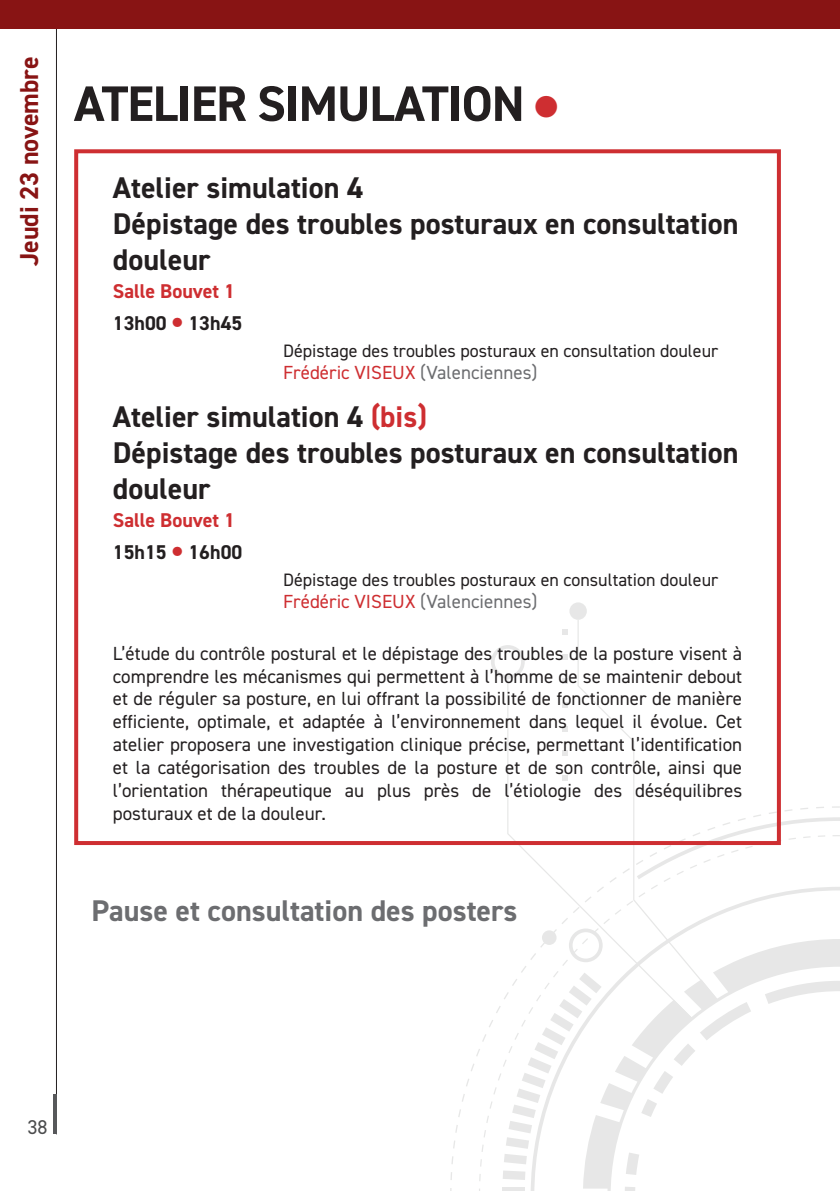
<style>
.page{position:relative;width:840px;height:1191px;background:#fff}
.page>*{position:absolute;margin:0;border:0;box-sizing:border-box;transform-origin:0 0}
.Titre_Type_de_session{font:700 50px "DIN2014";letter-spacing:-.02em;color:#231f20}
.Titre_de_la_session{font:700 30px/36px "DIN2014";color:#231f20}
.Pause{font:700 30px "DIN2014";color:#6c6d70}
.t1{font:700 26px "DIN2014";color:#881414}
.Salle{font:700 20px "DIN2014";color:#ce2e31}
.Horaire_de_la_session{font:700 20px "DIN2014";color:#231f20}
.t2{font:20px "DIN2014";color:#4b4c4d}
.t3{font:19px/22.8px "DIN2014";color:#231f20;text-align:justify}
.Intervenant{font:19px "DIN2014";color:#ce2e31}
.Horaire___titre_de_l_intervention{font:18px "DIN2014";color:#231f20}
.s1{color:#ce2e31}
.s2{font-size:40px;color:#ce2e31}
.s3{color:#6c6d70}
.s4{font-size:19.2px}
</style>
<div class="page">
<hr style="left:56px;top:0;width:1px;height:1134px;background:#231f20">
<hr style="left:53px;top:1094px;width:4px;height:40px;background:#57585a">
<div style="left:0;top:0;width:839px;height:28px;background:#881414"></div>
<div style="left:569px;top:602px;width:17px;height:18px;background:#e7e7e7;border-radius:50%"></div>
<svg style="left:491px;top:645px;width:33px;height:34px"></svg>
<svg style="left:507px;top:676px;width:61px;height:141px"></svg>
<svg style="left:577px;top:620px;width:57px;height:197px"></svg>
<svg style="left:562px;top:629px;width:5px;height:6px"></svg>
<svg style="left:562px;top:654px;width:5px;height:5px"></svg>
<svg style="left:562px;top:678px;width:5px;height:5px"></svg>
<svg style="left:562px;top:702px;width:5px;height:6px"></svg>
<svg style="left:562px;top:726px;width:5px;height:6px"></svg>
<svg style="left:562px;top:750px;width:5px;height:6px"></svg>
<svg style="left:562px;top:774px;width:5px;height:6px"></svg>
<svg style="left:502px;top:817px;width:337px;height:374px"></svg>
<div style="left:74px;top:149px;width:706px;height:696px;border:4px solid #ce2e31"></div>
<h3 class="t1" style="left:12px;top:266px;width:211px;rotate:-90deg">Jeudi 23 novembre</h3>
<p class="Titre_Type_de_session" style="left:74px;top:70px;width:485px">ATELIER SIMULATION <span class="s1">●</span></p>
<p class="Titre_de_la_session" style="left:113px;top:169px;width:627px">Atelier simulation 4<br>Dépistage des troubles posturaux en consultation douleur</p>
<p class="Salle" style="left:113px;top:277px;width:123px">Salle Bouvet 1</p>
<p class="Horaire_de_la_session" style="left:113px;top:310px;width:131px">13h00 <span class="s2">•</span> 13h45</p>
<p class="Horaire___titre_de_l_intervention" style="left:283px;top:340px;width:436px">Dépistage des troubles posturaux en consultation douleur</p>
<p class="Intervenant" style="left:283px;top:361px;width:256px">Frédéric VISEUX <span class="s3">(Valenciennes)</span></p>
<p class="Titre_de_la_session" style="left:113px;top:398px;width:627px">Atelier simulation 4 <span class="s1">(bis)<br></span>Dépistage des troubles posturaux en consultation douleur</p>
<p class="Salle" style="left:113px;top:506px;width:123px">Salle Bouvet 1</p>
<p class="Horaire_de_la_session" style="left:113px;top:538px;width:131px">15h15 <span class="s2">•</span> 16h00</p>
<p class="Horaire___titre_de_l_intervention" style="left:283px;top:568px;width:436px">Dépistage des troubles posturaux en consultation douleur</p>
<p class="Intervenant" style="left:283px;top:590px;width:256px">Frédéric VISEUX <span class="s3">(Valenciennes)</span></p>
<p class="t3" style="left:113px;top:641px;width:630px">L’étude du contrôle postural et le dépistage des troubles de la posture visent à comprendre les mécanismes qui permettent à l’homme de se maintenir debout et de réguler sa posture, en lui offrant la possibilité de fonctionner de manière efficiente, optimale, et adaptée à l’environnement dans lequel il évolue. Cet atelier proposera une investigation clinique précise, permettant l’identif<span class="s4">i</span>cation et la catégorisation des troubles de la posture et de son contrôle, ainsi que l’orientation thérapeutique au plus près de l’étiologie des déséquilibres posturaux et de la douleur.</p>
<p class="Pause" style="left:91px;top:890px;width:427px">Pause et consultation des posters</p>
<p class="t2" style="left:27px;top:1114px;width:21px">38</p>
</div>
